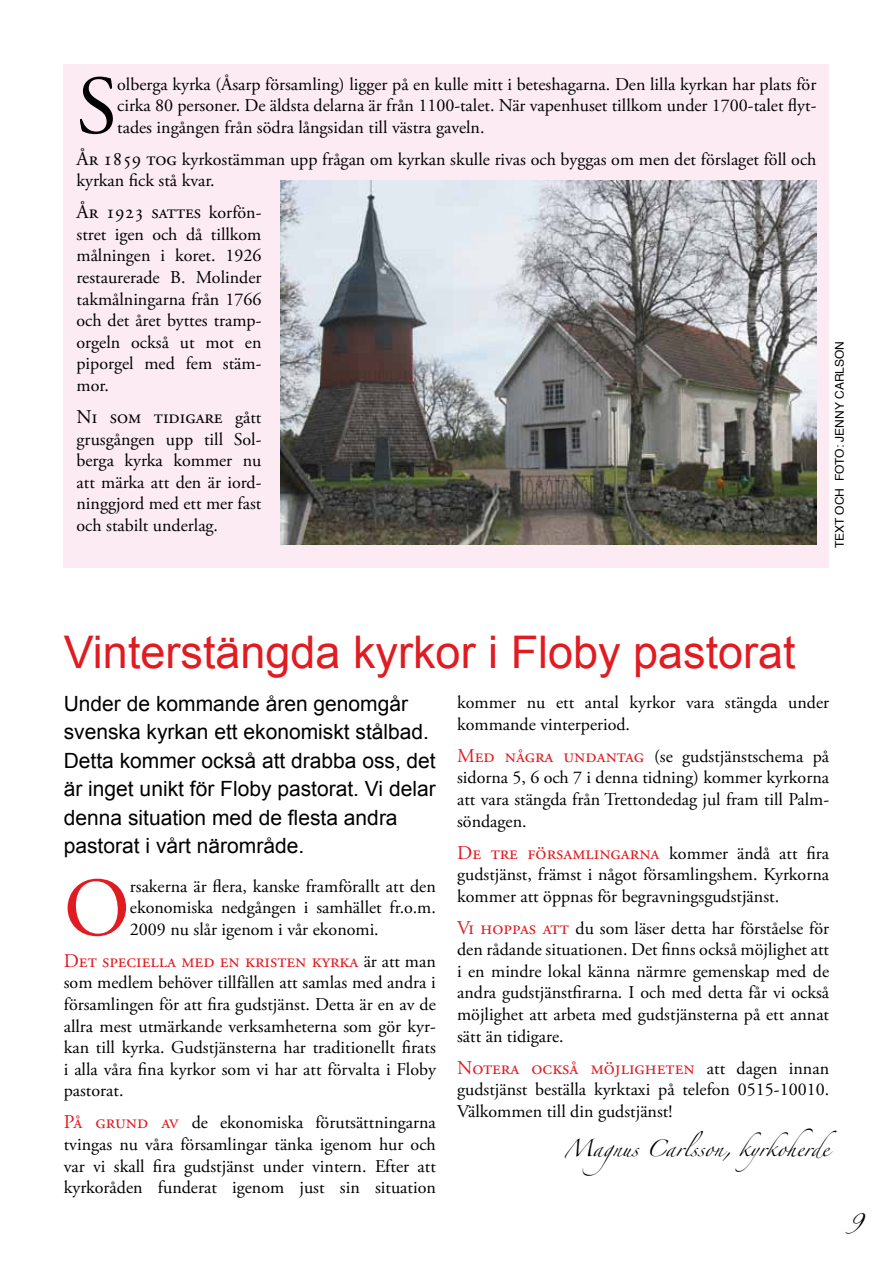
<style>
.page{position:relative;width:893px;height:1263px;background:#fff}
.page>*{position:absolute;margin:0;border:0;box-sizing:border-box;transform-origin:0 0}
.t1{font:83.1px "Adobe Garamond Pro";color:#000}
.t2{font:83.1px "Adobe Garamond Pro";color:#e11b22}
.t3{font:45px "Arial";color:#e11b22}
.t4{font:21px/28.5px "Arial";color:#000}
.t5{font:19.5px "Adobe Garamond Pro";color:#e11b22}
.t6{font:19.5px "Adobe Garamond Pro";color:#000}
.t7{font:18px/21.6px "Adobe Garamond Pro";letter-spacing:-.02em;color:#000;text-align:justify}
.t8{font:18px/21.6px "Adobe Garamond Pro";color:#000}
.t9{font:18px "Zapfino";color:#000}
.t10{font:15px "Zapfino";color:#000}
.t11{font:12px "Helvetica";color:#000}
.s1{font-size:19.5px}
.s2{font-size:18px}
.s3{font-size:18px;color:#000}
.s4{font-size:19.5px;color:#e11b22}
</style>
<div class="page">
<div style="left:64px;top:64px;width:765px;height:504px;background:#fdebf3"></div>
<img style="left:281px;top:180px;width:535px;height:364px">
<h1 class="t1" style="left:77px;top:57px;width:42px">S</h1>
<p class="t7" style="left:117px;top:74px;width:701px">olberga kyrka (Åsarp församling) ligger på en kulle mitt i beteshagarna. Den lilla kyrkan har plats för cirka 80 personer. De äldsta delarna är från 1100-talet. När vapenhuset tillkom under 1700-talet flyt&shy;tades ingången från södra långsidan till västra gaveln.</p>
<p class="t7" style="left:77px;top:149px;width:741px"><span class="s1">År 1859 tog</span> kyrkostämman upp frågan om kyrkan skulle rivas och byggas om men det förslaget föll och kyrkan fick stå kvar.</p>
<p class="t6" style="left:77px;top:200px;width:186px">År 1923 sattes <span class="s2">korfön-</span></p>
<p class="t7" style="left:77px;top:224px;width:186px">stret igen och då tillkom målningen i koret. 1926 restaurerade B. Molinder takmålningarna från 1766 och det året byttes tramp&shy;orgeln också ut mot en piporgel med fem stäm&shy;mor.</p>
<p class="t6" style="left:77px;top:405px;width:186px">Ni som tidigare <span class="s2">gått</span></p>
<p class="t7" style="left:77px;top:429px;width:186px">grusgången upp till Sol&shy;berga kyrka kommer nu att märka att den är iord&shy;ninggjord med ett mer fast och stabilt underlag.</p>
<p class="t11" style="left:830px;top:548px;width:209px;rotate:-90deg">TeXt och foto: Jenny Carlson</p>
<h2 class="t3" style="left:64px;top:622px;width:733px">Vinterstängda kyrkor i Floby pastorat</h2>
<p class="t4" style="left:64px;top:689px;width:374px">Under de kommande åren genomgår svenska kyrkan ett ekonomiskt stålbad.<br>Detta kommer också att drabba oss, det är inget unikt för Floby pastorat. Vi delar denna situation med de flesta andra pastorat i vårt närområde.</p>
<h1 class="t2" style="left:64px;top:859px;width:68px">O</h1>
<p class="t7" style="left:130px;top:876px;width:307px">rsakerna är flera, kanske framförallt att den ekonomiska nedgången i samhället fr.o.m.<br>2009 nu slår igenom i vår ekonomi.</p>
<p class="t5" style="left:64px;top:949px;width:374px">Det speciella med en kristen kyrka <span class="s3">är att man</span></p>
<p class="t7" style="left:64px;top:972px;width:374px">som medlem behöver tillfällen att samlas med andra i församlingen för att fira gudstjänst. Detta är en av de allra mest utmärkande verksamheterna som gör kyr&shy;kan till kyrka. Gudstjänsterna har traditionellt firats i alla våra fina kyrkor som vi har att förvalta i Floby pastorat.</p>
<p class="t7" style="left:64px;top:1112px;width:374px"><span class="s4">På grund av</span> de ekonomiska förutsättningarna tvingas nu våra församlingar tänka igenom hur och var vi skall fira gudstjänst under vintern. Efter att kyrkoråden funderat igenom just sin situation</p>
<p class="t7" style="left:457px;top:692px;width:373px">kommer nu ett antal kyrkor vara stängda under kommande vinterperiod.</p>
<p class="t7" style="left:457px;top:746px;width:374px"><span class="s4">Med några undantag</span> (se gudstjänstschema på sidorna 5, 6 och 7 i denna tidning) kommer kyrkorna att vara stängda från Trettondedag jul fram till Palm&shy;söndagen.</p>
<p class="t5" style="left:457px;top:841px;width:374px">De tre församlingarna <span class="s3">kommer ändå att fira</span></p>
<p class="t7" style="left:457px;top:864px;width:374px">gudstjänst, främst i något församlingshem. Kyrkorna kommer att öppnas för begravningsgudstjänst.</p>
<p class="t7" style="left:457px;top:918px;width:374px"><span class="s4">Vi hoppas att</span> du som läser detta har förståelse för den rådande situationen. Det finns också möjlighet att i en mindre lokal känna närmre gemenskap med de andra gudstjänstfirarna. I och med detta får vi också möjlighet att arbeta med gudstjänsterna på ett annat sätt än tidigare.</p>
<p class="t5" style="left:457px;top:1056px;width:373px">Notera också möjligheten <span class="s3">att dagen innan</span></p>
<p class="t8" style="left:457px;top:1079px;width:374px">gudstjänst beställa kyrktaxi på telefon 0515-10010.<br>Välkommen till din gudstjänst!</p>
<p class="t10" style="left:565px;top:1142px;width:274px">Magnus Carlsson, kyrkoherde</p>
<p class="t9" style="left:846px;top:1217px;width:17px">9</p>
</div>
